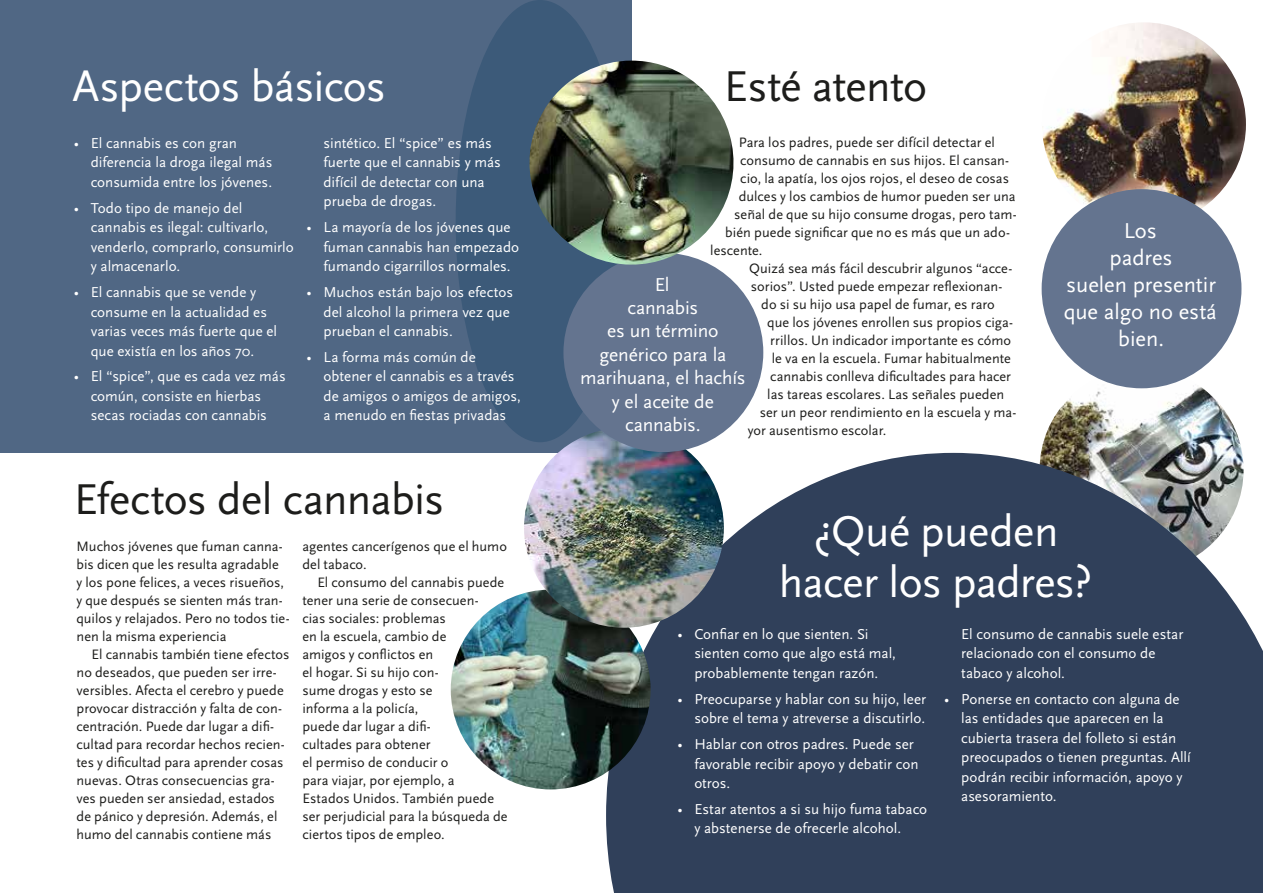
<style>
.page{position:relative;width:1263px;height:893px;background:#fff}
.page>*{position:absolute;margin:0;border:0;box-sizing:border-box;transform-origin:0 0}
.Rub_30_Scala{font:45px/51px "Scala Sans Pro";letter-spacing:-.015em;color:#fff;text-align:center}
.Rub_30_Scala-2{font:45px "Scala Sans Pro";letter-spacing:-.015em;color:#1d1d1b}
.t1{font:22.5px/27px "Scala Sans Pro";color:#fff;text-align:center}
.t2{font:19.5px/23.4px "Scala Sans Pro";letter-spacing:-.01em;color:#fff;text-align:center}
.t3{font:15px/19.5px "Scala Sans Pro";color:#fff}
.bröd_Scala_-_indrag{font:14.25px/18px "Scala Sans Pro";color:#1d1d1b}
.bröd_Scala{font:14.25px/18px "Scala Sans Pro";color:#1d1d1b}
</style>
<div class="page">
<img style="left:1039px;top:368px;width:204px;height:204px;border-radius:102px">
<div style="left:0;top:0;width:631px;height:453px;background:#506784"></div>
<img style="left:1042px;top:22px;width:204px;height:204px;border-radius:102px">
<div style="left:456px;top:0;width:168px;height:442px;background:#3c5a79;border-radius:50%"></div>
<svg style="left:606px;top:453px;width:657px;height:440px;background:#3e4d64"></svg>
<div style="left:1042px;top:189px;width:199px;height:199px;background:#64748f;border-radius:50%"></div>
<img style="left:451px;top:590px;width:200px;height:199px;border-radius:100px">
<img style="left:524px;top:428px;width:200px;height:200px;border-radius:100px">
<div style="left:563px;top:253px;width:200px;height:199px;background:#64748f;border-radius:50%"></div>
<img style="left:529px;top:61px;width:205px;height:207px">
<p class="Rub_30_Scala" style="left:72px;top:61px;width:315px">Aspectos básicos</p>
<p class="Rub_30_Scala-2" style="left:724px;top:60px;width:205px">Esté atento</p>
<p class="t3" style="left:91px;top:133px;width:183px;text-indent:-17px">• El cannabis es con gran diferencia la droga ilegal más consumida entre los jóvenes.</p>
<p class="t3" style="left:91px;top:198px;width:205px;text-indent:-17px">• Todo tipo de manejo del cannabis es ilegal: cultivarlo, venderlo, comprarlo, consumirlo y almacenarlo.</p>
<p class="t3" style="left:91px;top:282px;width:188px;text-indent:-17px">• El cannabis que se vende y consume en la actualidad es varias veces más fuerte que el que existía en los años 70.</p>
<p class="t3" style="left:74px;top:367px;width:213px;text-align:center">• El “spice”, que es cada vez más común, consiste en hierbas<br>secas rociadas con cannabis</p>
<p class="t3" style="left:324px;top:133px;width:179px">sintético. El “spice” es más fuerte que el cannabis y más difícil de detectar con una prueba de drogas.</p>
<p class="t3" style="left:324px;top:217px;width:197px;text-indent:-17px">• La mayoría de los jóvenes que fuman cannabis han empezado fumando cigarrillos normales.</p>
<p class="t3" style="left:324px;top:282px;width:191px;text-indent:-17px">• Muchos están bajo los efectos del alcohol la primera vez que prueban el cannabis.</p>
<p class="t3" style="left:324px;top:347px;width:199px;text-indent:-17px">• La forma más común de obtener el cannabis es a través de amigos o amigos de amigos, a menudo en fiestas privadas</p>
<p class="bröd_Scala" style="left:739px;top:134px;width:258px">Para los padres, puede ser difícil detectar el</p>
<p class="bröd_Scala" style="left:740px;top:152px;width:270px">consumo de cannabis en sus hijos. El cansan-</p>
<p class="bröd_Scala" style="left:740px;top:170px;width:270px">cio, la apatía, los ojos rojos, el deseo de cosas</p>
<p class="bröd_Scala" style="left:739px;top:188px;width:278px">dulces y los cambios de humor pueden ser una</p>
<p class="bröd_Scala" style="left:734px;top:206px;width:284px">señal de que su hijo consume drogas, pero tam-</p>
<p class="bröd_Scala" style="left:725px;top:224px;width:286px">bién puede significar que no es más que un ado-</p>
<p class="bröd_Scala" style="left:710px;top:242px;width:54px">lescente.</p>
<p class="bröd_Scala_-_indrag" style="left:749px;top:260px;width:265px">Quizá sea más fácil descubrir algunos “acce-</p>
<p class="bröd_Scala_-_indrag" style="left:751px;top:278px;width:253px">sorios”. Usted puede empezar reflexionan-</p>
<p class="bröd_Scala_-_indrag" style="left:761px;top:296px;width:235px">do si su hijo usa papel de fumar, es raro</p>
<p class="bröd_Scala_-_indrag" style="left:767px;top:314px;width:247px">que los jóvenes enrollen sus propios ciga-</p>
<p class="bröd_Scala_-_indrag" style="left:770px;top:332px;width:242px">rrillos. Un indicador importante es cómo</p>
<p class="bröd_Scala_-_indrag" style="left:772px;top:350px;width:241px">le va en la escuela. Fumar habitualmente</p>
<p class="bröd_Scala_-_indrag" style="left:770px;top:368px;width:242px">cannabis conlleva dificultades para hacer</p>
<p class="bröd_Scala_-_indrag" style="left:767px;top:386px;width:238px">las tareas escolares. Las señales pueden</p>
<p class="bröd_Scala_-_indrag" style="left:760px;top:404px;width:258px">ser un peor rendimiento en la escuela y ma-</p>
<p class="bröd_Scala_-_indrag" style="left:748px;top:422px;width:140px">yor ausentismo escolar.</p>
<p class="t2" style="left:580px;top:272px;width:167px">El<br>cannabis<br>es un término genérico para la marihuana, el hachís y el aceite de cannabis.</p>
<p class="t1" style="left:1064px;top:217px;width:155px">Los<br>padres<br>suelen presentir que algo no está bien.</p>
<p class="Rub_30_Scala-2" style="left:74px;top:473px;width:372px">Efectos del cannabis</p>
<p class="bröd_Scala" style="left:77px;top:537px;width:215px">Muchos jóvenes que fuman canna&shy;bis dicen que les resulta agradable<br>y los pone felices, a veces risueños, y que después se sienten más tran&shy;quilos y relajados. Pero no todos tie&shy;nen la misma experiencia</p>
<p class="bröd_Scala_-_indrag" style="left:77px;top:645px;width:214px;text-indent:15px">El cannabis también tiene efectos no deseados, que pueden ser irre&shy;versibles. Afecta el cerebro y puede provocar distracción y falta de con&shy;centración. Puede dar lugar a difi&shy;cultad para recordar hechos recien&shy;tes y dificultad para aprender cosas nuevas. Otras consecuencias gra&shy;ves pueden ser ansiedad, estados de pánico y depresión. Además, el humo del cannabis contiene más</p>
<p class="bröd_Scala_-_indrag" style="left:302px;top:537px;width:206px">agentes cancerígenos que el humo del tabaco.</p>
<p class="bröd_Scala_-_indrag" style="left:302px;top:573px;width:207px;text-indent:15px">El consumo del cannabis puede tener una serie de consecuen-<br>cias sociales: problemas<br>en la escuela, cambio de<br>amigos y conflictos en<br>el hogar. Si su hijo con-<br>sume drogas y esto se<br>informa a la policía,<br>puede dar lugar a difi-<br>cultades para obtener<br>el permiso de conducir o<br>para viajar, por ejemplo, a<br>Estados Unidos. También puede ser perjudicial para la búsqueda de ciertos tipos de empleo.</p>
<p class="Rub_30_Scala" style="left:779px;top:505px;width:315px">¿Qué pueden hacer los padres?</p>
<p class="t3" style="left:694px;top:624px;width:203px;text-indent:-17px">• Confiar en lo que sienten. Si sienten como que algo está mal, probablemente tengan razón.</p>
<p class="t3" style="left:677px;top:689px;width:250px;text-align:right">• Preocuparse y hablar con su hijo, leer sobre el tema y atreverse a discutirlo.</p>
<p class="t3" style="left:694px;top:734px;width:226px;text-indent:-17px">• Hablar con otros padres. Puede ser favorable recibir apoyo y debatir con otros.</p>
<p class="t3" style="left:677px;top:799px;width:251px;text-align:center">• Estar atentos a si su hijo fuma tabaco y abstenerse de ofrecerle alcohol.</p>
<p class="t3" style="left:961px;top:624px;width:224px">El consumo de cannabis suele estar relacionado con el consumo de tabaco y alcohol.</p>
<p class="t3" style="left:961px;top:689px;width:231px;text-indent:-17px">• Ponerse en contacto con alguna de las entidades que aparecen en la cubierta trasera del folleto si están preocupados o tienen preguntas. Allí podrán recibir información, apoyo y asesoramiento.</p>
</div>
